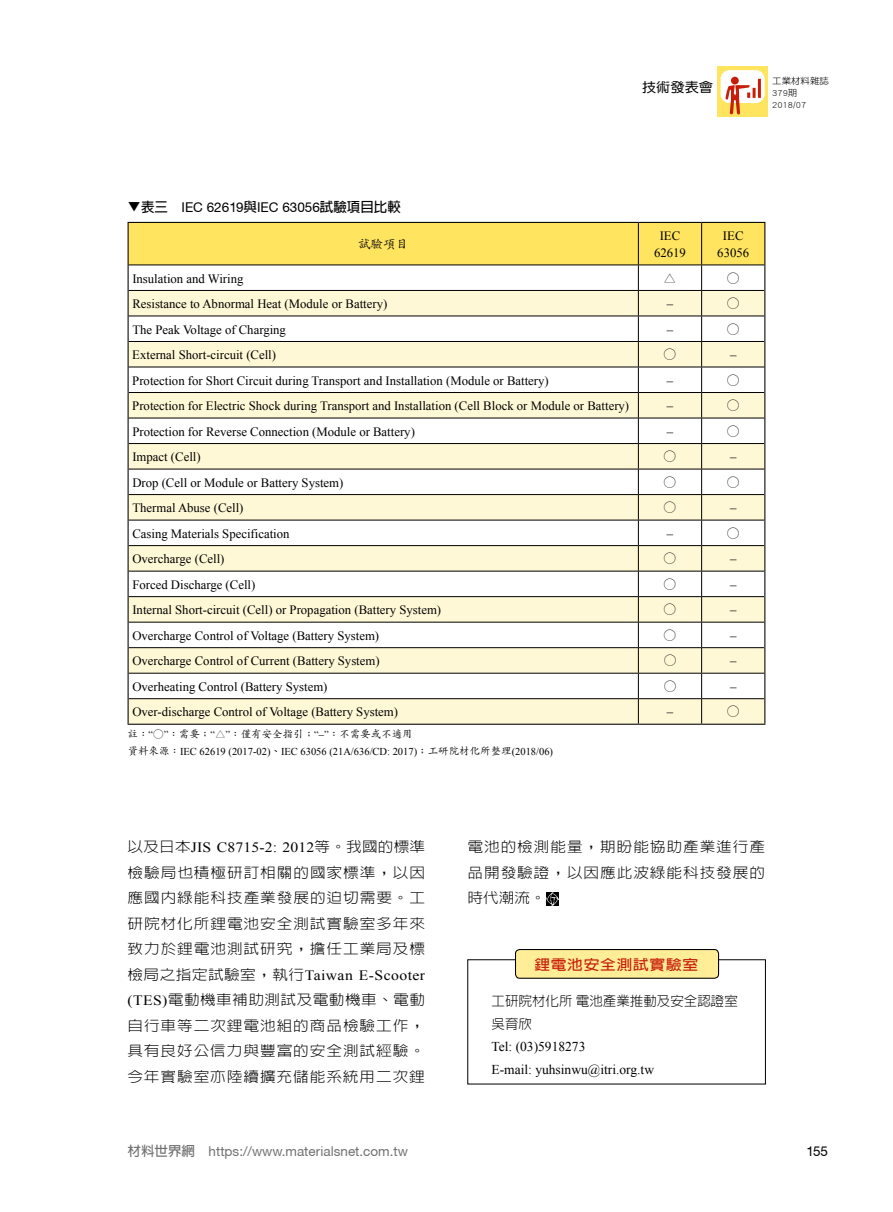
<style>
.page{position:relative;width:893px;height:1212px;background:#fff}
.page>*{position:absolute;margin:0;border:0;box-sizing:border-box;transform-origin:0 0}
.t1{font:300 14.25px/25.5px "AR Hei B5";letter-spacing:.06em;color:#000;text-align:justify;scale:1.1 1}
.t2{font:14.25px "Times New Roman";letter-spacing:.02em;color:#000;scale:1.1 1}
.t3{font:700 14.25px "AR Hei B5";letter-spacing:.05em;color:#c81e09;scale:1.1 1}
.t4{font:13.5px/22.5px "Times New Roman";color:#000}
.t5{font:13.5px "Helvetica Neue CE";color:#727172}
.t6{font:13.5px "Helvetica Neue CE";color:#000}
.t7{font:300 13.5px/22.5px "AR Hei B5";color:#000}
.t8{font:13.5px "DF Yuan Std W5";color:#000;scale:1.05 1}
.t9{font:12.75px/16.5px "Times New Roman";color:#000;text-align:center}
.t10{font:500 12.75px "AR Kai B5";color:#000}
.t11{font:10.5px "Times New Roman";color:#000}
.t12{font:500 10.5px "AR Kai B5";color:#000}
.t13{font:9px/12px "DF Yuan Std W3";color:#000;scale:1.05 1}
.s1{font-family:"AR Hei B5";font-weight:700}
.s2{font-family:"Times New Roman";font-weight:400}
.s3{font-family:"AR Kai B5";font-weight:500}
.s4{font-family:"AR Hei B5";font-weight:300}
</style>
<div class="page">
<div style="left:717px;top:66px;width:51px;height:51px;background:#ffe460"></div>
<div style="left:721px;top:70px;width:44px;height:33px;background:#fff;border-radius:9px"></div>
<div style="left:731px;top:77px;width:8px;height:8px;background:#c81e09;border-radius:50%"></div>
<hr style="left:758px;top:79px;width:3px;height:19px;background:#c81e09">
<svg style="left:725px;top:85px;width:31px;height:30px"></svg>
<hr style="left:128px;top:724px;width:510px;height:1px;background:#000">
<hr style="left:638px;top:724px;width:64px;height:1px;background:#000">
<hr style="left:702px;top:724px;width:63px;height:1px;background:#000">
<svg style="left:128px;top:222px;width:637px;height:502px"></svg>
<svg style="left:546px;top:892px;width:13px;height:13px"></svg>
<div style="left:515px;top:949px;width:203px;height:29px;background:#ffed97;border-radius:4px"></div>
<div style="left:515px;top:949px;width:204px;height:30px;border:1px solid #000;border-radius:4px"></div>
<p class="t8" style="left:642px;top:79px;width:69px">技術發表會</p>
<p class="t13" style="left:772px;top:75px;width:55px">工業材料雜誌<br>379期<br>2018/07</p>
<p class="t6" style="left:128px;top:199px;width:275px"><span class="s1">▼表三</span> IEC 62619<span class="s1">與</span>IEC 63056<span class="s1">試驗項目比較</span></p>
<p class="t10" style="left:358px;top:237px;width:53px">試驗項目</p>
<p class="t9" style="left:654px;top:228px;width:33px">IEC<br>62619</p>
<p class="t9" style="left:717px;top:228px;width:33px">IEC<br>63056</p>
<p class="t9" style="left:132px;top:270px;width:113px">Insulation and Wiring</p>
<p class="t10" style="left:664px;top:271px;width:14px">△</p>
<p class="t10" style="left:727px;top:271px;width:14px">○</p>
<p class="t9" style="left:132px;top:295px;width:256px">Resistance to Abnormal Heat (Module or Battery)</p>
<p class="t9" style="left:667px;top:295px;width:8px">–</p>
<p class="t10" style="left:727px;top:297px;width:14px">○</p>
<p class="t9" style="left:132px;top:321px;width:155px">The Peak Voltage of Charging</p>
<p class="t9" style="left:667px;top:321px;width:8px">–</p>
<p class="t10" style="left:727px;top:322px;width:14px">○</p>
<p class="t9" style="left:132px;top:346px;width:145px">External Short-circuit (Cell)</p>
<p class="t10" style="left:664px;top:348px;width:14px">○</p>
<p class="t9" style="left:730px;top:346px;width:8px">–</p>
<p class="t9" style="left:132px;top:372px;width:418px">Protection for Short Circuit during Transport and Installation (Module or Battery)</p>
<p class="t9" style="left:667px;top:372px;width:8px">–</p>
<p class="t10" style="left:727px;top:373px;width:14px">○</p>
<p class="t9" style="left:132px;top:397px;width:498px">Protection for Electric Shock during Transport and Installation (Cell Block or Module or Battery)</p>
<p class="t9" style="left:667px;top:397px;width:8px">–</p>
<p class="t10" style="left:727px;top:399px;width:14px">○</p>
<p class="t9" style="left:132px;top:423px;width:284px">Protection for Reverse Connection (Module or Battery)</p>
<p class="t9" style="left:667px;top:423px;width:8px">–</p>
<p class="t10" style="left:727px;top:424px;width:14px">○</p>
<p class="t9" style="left:132px;top:448px;width:70px">Impact (Cell)</p>
<p class="t10" style="left:664px;top:450px;width:14px">○</p>
<p class="t9" style="left:730px;top:448px;width:8px">–</p>
<p class="t9" style="left:132px;top:474px;width:213px">Drop (Cell or Module or Battery System)</p>
<p class="t10" style="left:664px;top:475px;width:14px">○</p>
<p class="t10" style="left:727px;top:475px;width:14px">○</p>
<p class="t9" style="left:132px;top:499px;width:113px">Thermal Abuse (Cell)</p>
<p class="t10" style="left:664px;top:501px;width:14px">○</p>
<p class="t9" style="left:730px;top:499px;width:8px">–</p>
<p class="t9" style="left:132px;top:525px;width:159px">Casing Materials Specification</p>
<p class="t9" style="left:667px;top:525px;width:8px">–</p>
<p class="t10" style="left:727px;top:526px;width:14px">○</p>
<p class="t9" style="left:132px;top:550px;width:94px">Overcharge (Cell)</p>
<p class="t10" style="left:664px;top:552px;width:14px">○</p>
<p class="t9" style="left:730px;top:550px;width:8px">–</p>
<p class="t9" style="left:132px;top:576px;width:124px">Forced Discharge (Cell)</p>
<p class="t10" style="left:664px;top:577px;width:14px">○</p>
<p class="t9" style="left:730px;top:576px;width:8px">–</p>
<p class="t9" style="left:132px;top:601px;width:310px">Internal Short-circuit (Cell) or Propagation (Battery System)</p>
<p class="t10" style="left:664px;top:603px;width:14px">○</p>
<p class="t9" style="left:730px;top:601px;width:8px">–</p>
<p class="t9" style="left:132px;top:627px;width:248px">Overcharge Control of Voltage (Battery System)</p>
<p class="t10" style="left:664px;top:628px;width:14px">○</p>
<p class="t9" style="left:730px;top:627px;width:8px">–</p>
<p class="t9" style="left:132px;top:652px;width:249px">Overcharge Control of Current (Battery System)</p>
<p class="t10" style="left:664px;top:654px;width:14px">○</p>
<p class="t9" style="left:730px;top:652px;width:8px">–</p>
<p class="t9" style="left:132px;top:678px;width:197px">Overheating Control (Battery System)</p>
<p class="t10" style="left:664px;top:679px;width:14px">○</p>
<p class="t9" style="left:730px;top:678px;width:8px">–</p>
<p class="t9" style="left:132px;top:703px;width:267px">Over-discharge Control of Voltage (Battery System)</p>
<p class="t9" style="left:667px;top:703px;width:8px">–</p>
<p class="t10" style="left:727px;top:705px;width:14px">○</p>
<p class="t12" style="left:128px;top:729px;width:287px">註：<span class="s2">“</span>○<span class="s2">”</span>：需要；<span class="s2">“</span>△<span class="s2">”</span>：僅有安全指引；<span class="s2">“–”</span>：不需要或不適用</p>
<p class="t11" style="left:128px;top:744px;width:427px"><span class="s3">資料來源：</span>IEC 62619 (2017-02)<span class="s3">、</span>IEC 63056 (21A/636/CD: 2017)<span class="s3">；工研院材化所整理</span>(2018/06)</p>
<p class="t2" style="left:128px;top:838px;width:272px"><span class="s4">以及日本</span>JIS C8715-2: 2012<span class="s4">等。我國的標準</span></p>
<p class="t1" style="left:127px;top:860px;width:272px">檢驗局也積極研訂相關的國家標準，以因應國內綠能科技產業發展的迫切需要。工研院材化所鋰電池安全測試實驗室多年來致力於鋰電池測試研究，擔任工業局及標</p>
<p class="t2" style="left:127px;top:965px;width:272px"><span class="s4">檢局之指定試驗室，執行</span>Taiwan E-Scooter</p>
<p class="t1" style="left:127px;top:987px;width:272px"><span class="s2">(TES)</span>電動機車補助測試及電動機車、電動自行車等二次鋰電池組的商品檢驗工作，具有良好公信力與豐富的安全測試經驗。今年實驗室亦陸續擴充儲能系統用二次鋰</p>
<p class="t1" style="left:467px;top:834px;width:272px">電池的檢測能量，期盼能協助產業進行產品開發驗證，以因應此波綠能科技發展的時代潮流。</p>
<p class="t3" style="left:534px;top:957px;width:150px">鋰電池安全測試實驗室</p>
<p class="t7" style="left:491px;top:990px;width:248px">工研院材化所電池產業推動及安全認證室吳育欣</p>
<p class="t4" style="left:491px;top:1035px;width:164px">Tel: (03)5918273<br>E-mail: yuhsinwu@itri.org.tw</p>
<p class="t5" style="left:128px;top:1142px;width:282px"><span class="s1">材料世界網　</span>https://www.materialsnet.com.tw</p>
<p class="t6" style="left:806px;top:1142px;width:23px">155</p>
</div>
